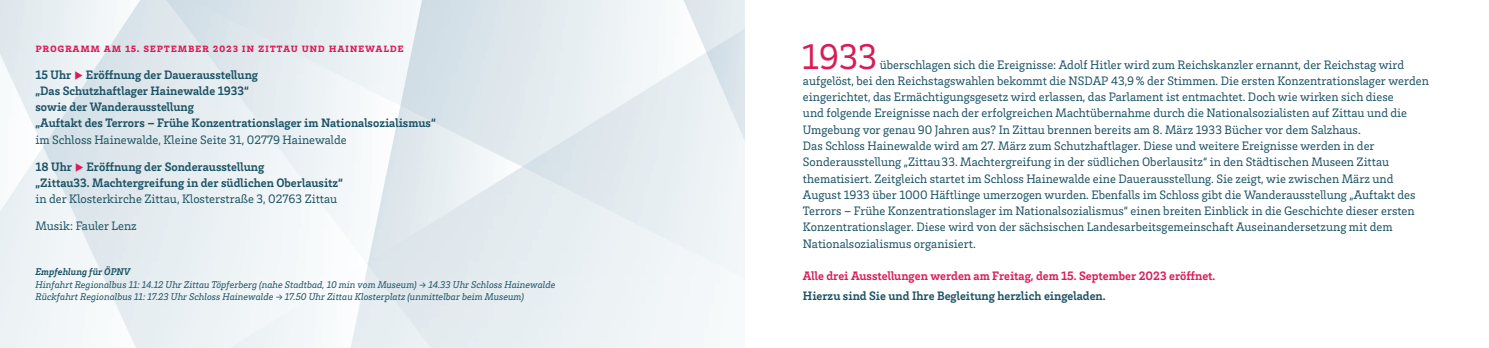
<style>
.page{position:relative;width:1489px;height:348px;background:#fff}
.page>*{position:absolute;margin:0;border:0;box-sizing:border-box;transform-origin:0 0}
.t1{font:36.5px "Brix Slab";color:#d91b57}
.t2{font:12.5px/16.2px "Brix Slab";color:#1b5264}
.t3{font:700 12.5px/16.2px "Brix Slab";color:#1b5264}
.t4{font:700 12.5px "Brix Slab";letter-spacing:-.005em;color:#d91b57}
.t5{font:700 12.5px "Brix Slab";letter-spacing:.05em;color:#d91b57}
.t6{font:italic 10px/12.5px "Brix Slab";color:#1b5264}
.s1{color:#d91b57}
.s2{font-weight:400}
.s3{font-weight:700}
</style>
<div class="page">
<p class="t5" style="left:35px;top:39px;width:370px">programm am 15. september 2023 in zittau und hainewalde</p>
<p class="t3" style="left:35px;top:65px;width:402px">15 Uhr <span class="s1">◆</span> Eröffnung der Dauerausstellung<br>„Das Schutzhaftlager Hainewalde 1933“<br>sowie der Wanderausstellung<br>„Auftakt des Terrors – Frühe Konzentrationslager im Nationalsozialismus“ <span class="s2">im Schloss Hainewalde, Kleine Seite 31, 02779 Hainewalde</span></p>
<p class="t3" style="left:35px;top:157px;width:309px">18 Uhr <span class="s1">◆</span> Eröffnung der Sonderausstellung<br>„Zittau33. Machtergreifung in der südlichen Oberlausitz“ <span class="s2">in der Klosterkirche Zittau, Klosterstraße 3, 02763 Zittau</span></p>
<p class="t2" style="left:35px;top:217px;width:103px">Musik: Fauler Lenz</p>
<p class="t6" style="left:35px;top:264px;width:521px"><span class="s3">Empfehlung für ÖPNV<br></span>Hinfahrt Regionalbus 11: 14.12 Uhr Zittau Töpferberg (nahe Stadtbad, 10 min vom Museum) → 14.33 Uhr Schloss Hainewalde</p>
<p class="t6" style="left:35px;top:289px;width:490px">Rückfahrt Regionalbus 11: 17.23 Uhr Schloss Hainewalde → 17.50 Uhr Zittau Klosterplatz (unmittelbar beim Museum)</p>
<p class="t1" style="left:801px;top:33px;width:77px">1933</p>
<p class="t2" style="left:803px;top:56px;width:627px;text-indent:77px">überschlagen sich die Ereignisse: Adolf Hitler wird zum Reichskanzler ernannt, der Reichstag wird aufgelöst, bei den Reichstagswahlen bekommt die NSDAP 43,9% der Stimmen. Die ersten Konzentrationslager werden eingerichtet, das Ermächtigungsgesetz wird erlassen, das Parlament ist entmachtet. Doch wie wirken sich diese<br>und folgende Ereignisse nach der erfolgreichen Machtübernahme durch die Nationalsozialisten auf Zittau und die Umgebung vor genau 90 Jahren aus? In Zittau brennen bereits am 8. März 1933 Bücher vor dem Salzhaus.<br>Das Schloss Hainewalde wird am 27. März zum Schutzhaftlager. Diese und weitere Ereignisse werden in der Sonderausstellung „Zittau33. Machtergreifung in der südlichen Oberlausitz“ in den Städtischen Museen Zittau thematisiert. Zeitgleich startet im Schloss Hainewalde eine Dauerausstellung. Sie zeigt, wie zwischen März und August 1933 über 1000 Häftlinge umerzogen wurden. Ebenfalls im Schloss gibt die Wanderausstellung „Auftakt des Terrors – Frühe Konzentrationslager im Nationalsozialismus“ einen breiten Einblick in die Geschichte dieser ersten Konzentrationslager. Diese wird von der sächsischen Landesarbeitsgemeinschaft Auseinandersetzung mit dem Nationalsozialismus organisiert.</p>
<p class="t4" style="left:803px;top:267px;width:414px">Alle drei Ausstellungen werden am Freitag, dem 15. September 2023 eröffnet.</p>
<p class="t3" style="left:803px;top:286px;width:304px">Hierzu sind Sie und Ihre Begleitung herzlich eingeladen.</p>
</div>
